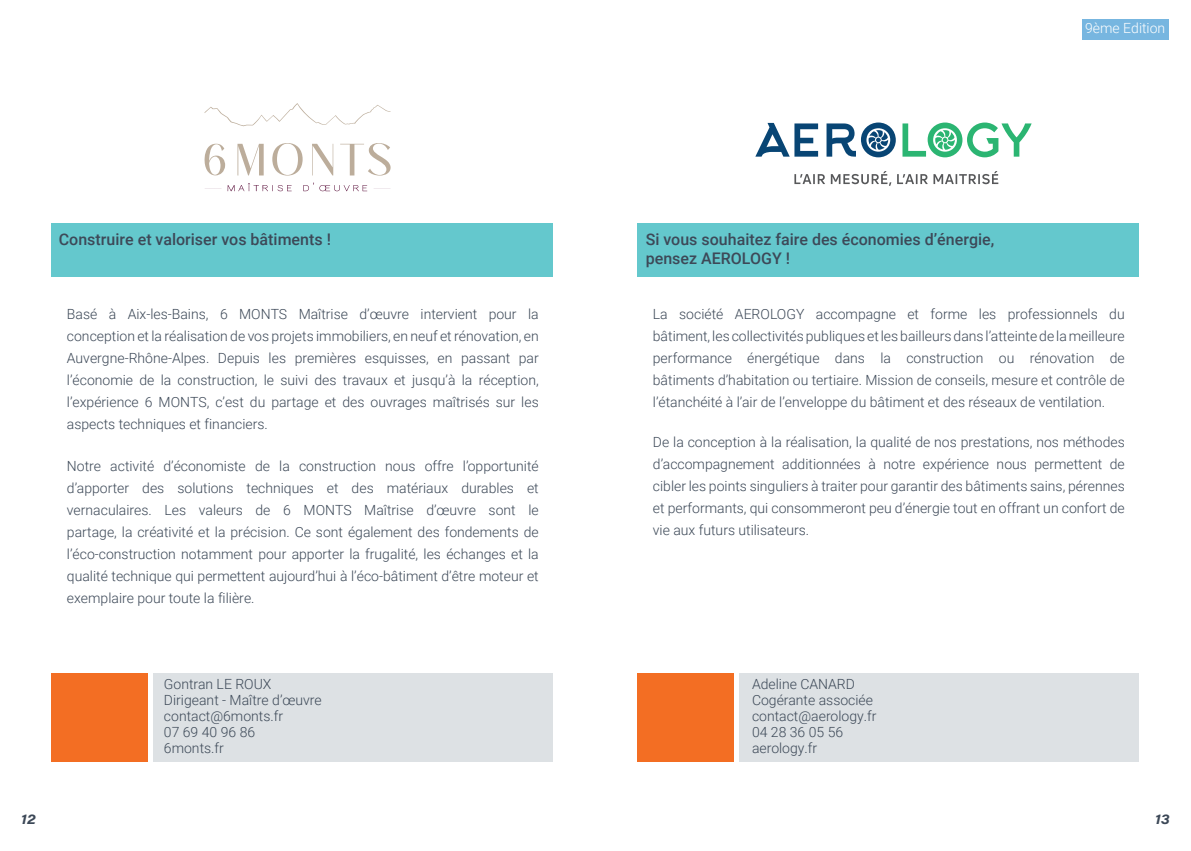
<style>
.page{position:relative;width:1191px;height:851px;background:#fff}
.page>*{position:absolute;margin:0;border:0;box-sizing:border-box;transform-origin:0 0}
.t1{font:500 16px/19.2px "Roboto";color:#3d4958}
.t2{font:300 14px/22px "Roboto";color:#3c4857;text-align:justify}
.t3{font:300 14px "Roboto";color:#fff}
.t4{font:italic 700 14px "Acumin Pro Wide";color:#3c4857}
</style>
<div class="page">
<div style="left:1082px;top:19px;width:87px;height:21px;background:#77b6e0"></div>
<svg style="left:204px;top:103px;width:186px;height:23px"></svg>
<svg style="left:237px;top:144px;width:27px;height:31px"></svg>
<svg style="left:272px;top:143px;width:31px;height:32px"></svg>
<svg style="left:312px;top:144px;width:21px;height:31px"></svg>
<svg style="left:340px;top:143px;width:50px;height:32px"></svg>
<svg style="left:204px;top:144px;width:21px;height:31px"></svg>
<svg style="left:228px;top:183px;width:64px;height:8px"></svg>
<svg style="left:303px;top:182px;width:64px;height:9px"></svg>
<svg style="left:374px;top:188px;width:16px;height:1px"></svg>
<svg style="left:205px;top:188px;width:16px;height:1px"></svg>
<svg style="left:755px;top:123px;width:63px;height:34px"></svg>
<svg style="left:826px;top:122px;width:69px;height:35px"></svg>
<svg style="left:902px;top:122px;width:129px;height:35px"></svg>
<svg style="left:794px;top:174px;width:31px;height:10px"></svg>
<svg style="left:831px;top:171px;width:60px;height:15px"></svg>
<svg style="left:897px;top:174px;width:30px;height:10px"></svg>
<svg style="left:933px;top:171px;width:65px;height:13px"></svg>
<div style="left:637px;top:673px;width:96px;height:88px;background:#f36e23"></div>
<div style="left:637px;top:223px;width:501px;height:53px;background:#64c8cd"></div>
<div style="left:739px;top:673px;width:399px;height:88px;background:#dde1e4"></div>
<div style="left:51px;top:673px;width:96px;height:88px;background:#f36e23"></div>
<div style="left:51px;top:223px;width:502px;height:53px;background:#64c8cd"></div>
<div style="left:153px;top:673px;width:400px;height:88px;background:#dde1e4"></div>
<p class="t1" style="left:59px;top:229px;width:274px">Construire et valoriser vos bâtiments !</p>
<p class="t2" style="left:67px;top:302px;width:473px">Basé à Aix-les-Bains, 6 MONTS Maîtrise d’œuvre intervient pour la conception et la réalisation de vos projets immobiliers, en neuf et rénovation, en Auvergne-Rhône-Alpes. Depuis les premières esquisses, en passant par l’économie de la construction, le suivi des travaux et jusqu’à la réception, l’expérience 6 MONTS, c’est du partage et des ouvrages maîtrisés sur les aspects techniques et financiers.</p>
<p class="t2" style="left:67px;top:455px;width:473px">Notre activité d’économiste de la construction nous offre l’opportunité d’apporter des solutions techniques et des matériaux durables et vernaculaires. Les valeurs de 6 MONTS Maîtrise d’œuvre sont le partage, la créativité et la précision. Ce sont également des fondements de l’éco-construction notamment pour apporter la frugalité, les échanges et la qualité technique qui permettent aujourd’hui à l’éco-bâtiment d’être moteur et exemplaire pour toute la filière.</p>
<p class="t1" style="left:646px;top:229px;width:350px">Si vous souhaitez faire des économies d’énergie, pensez AEROLOGY !</p>
<p class="t3" style="left:1085px;top:19px;width:82px">9ème Edition</p>
<p class="t2" style="left:653px;top:302px;width:473px">La société AEROLOGY accompagne et forme les professionnels du bâtiment, les collectivités publiques et les bailleurs dans l’atteinte de la meilleure performance énergétique dans la construction ou rénovation de bâtiments d’habitation ou tertiaire. Mission de conseils, mesure et contrôle de l’étanchéité à l’air de l’enveloppe du bâtiment et des réseaux de ventilation.</p>
<p class="t2" style="left:653px;top:430px;width:473px">De la conception à la réalisation, la qualité de nos prestations, nos méthodes d’accompagnement additionnées à notre expérience nous permettent de cibler les points singuliers à traiter pour garantir des bâtiments sains, pérennes et performants, qui consommeront peu d’énergie tout en offrant un confort de vie aux futurs utilisateurs.</p>
<p class="t2" style="left:164px;top:675px;width:159px;line-height:16px;text-align:left">Gontran LE ROUX<br>Dirigeant - Maître d’œuvre contact@6monts.fr<br>07 69 40 96 86<br>6monts.fr</p>
<p class="t2" style="left:752px;top:675px;width:126px;line-height:16px;text-align:left">Adeline CANARD<br>Cogérante associée contact@aerology.fr<br>04 28 36 05 56 aerology.fr</p>
<p class="t4" style="left:21px;top:808px;width:16px">12</p>
<p class="t4" style="left:1155px;top:808px;width:16px">13</p>
</div>
